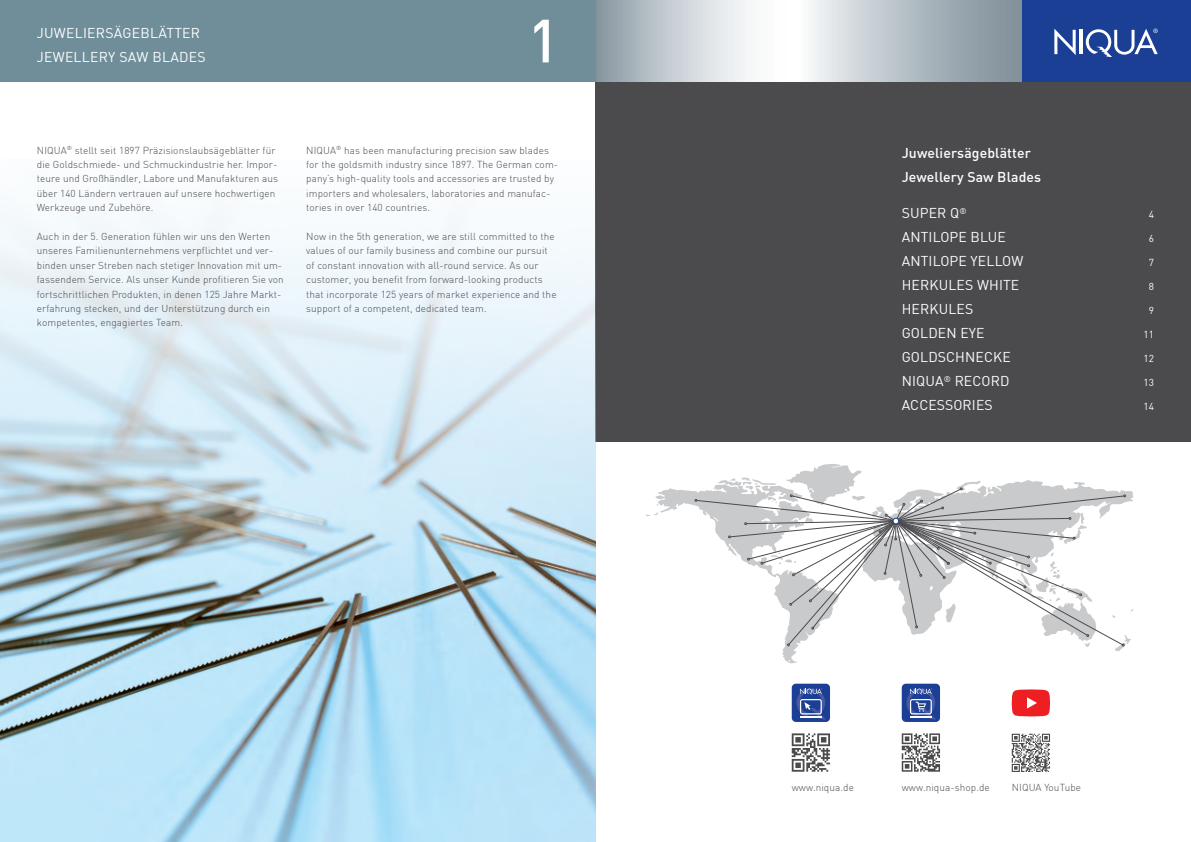
<style>
.page{position:relative;width:1191px;height:842px;background:#fff}
.page>*{position:absolute;margin:0;border:0;box-sizing:border-box;transform-origin:0 0}
.t1{font:500 60px "DIN";color:#fff}
.t2{font:14px/24px "DIN";letter-spacing:.01em;color:#fff}
.t3{font:500 14px/24px "DIN";letter-spacing:.01em;color:#fff}
.t4{font:300 10px/14.4px "DIN";letter-spacing:.01em;color:#4b4a4d}
.t5{font:10px "DIN";letter-spacing:.01em;color:#fff}
</style>
<div class="page">
<div style="left:595px;top:0;width:596px;height:441px;background:#4b4a4d"></div>
<div style="left:0;top:0;width:1021px;height:82px;background:#6f8e99"></div>
<div style="left:1021px;top:0;width:170px;height:82px;background:#1b3f94"></div>
<svg style="left:1054px;top:29px;width:21px;height:26px"></svg>
<hr style="left:1080px;top:30px;width:3px;height:24px;background:#fff">
<svg style="left:1085px;top:29px;width:72px;height:28px"></svg>
<img style="left:0;top:210px;width:595px;height:632px">
<svg style="left:645px;top:464px;width:489px;height:199px"></svg>
<div style="left:892px;top:518px;width:7px;height:6px;border:1px solid #1b3f94;border-radius:50%"></div>
<svg style="left:596px;top:0;width:425px;height:82px;background:#c3cbd0"></svg>
<svg style="left:791px;top:733px;width:39px;height:39px"></svg>
<svg style="left:901px;top:733px;width:39px;height:39px"></svg>
<svg style="left:1011px;top:734px;width:39px;height:38px"></svg>
<div style="left:791px;top:684px;width:39px;height:38px;background:#1b3f94;border-radius:4px"></div>
<svg style="left:796px;top:688px;width:29px;height:31px"></svg>
<div style="left:901px;top:684px;width:39px;height:38px;background:#1b3f94;border-radius:4px"></div>
<svg style="left:906px;top:688px;width:29px;height:31px"></svg>
<svg style="left:1011px;top:689px;width:39px;height:27px"></svg>
<h2 class="t2" style="left:37px;top:21px;width:170px">JUWELIERSÄGEBLÄTTER<br>JEWELLERY SAW BLADES</h2>
<h1 class="t1" style="left:527px;top:2px;width:33px">1</h1>
<p class="t4" style="left:37px;top:143px;width:243px">NIQUA<sup>®</sup> stellt seit 1897 Präzisionslaubsägeblätter für die Goldschmiede- und Schmuckindustrie her. Impor&shy;teure und Großhändler, Labore und Manufakturen aus über 140 Ländern vertrauen auf unsere hochwertigen Werkzeuge und Zubehöre.</p>
<p class="t4" style="left:37px;top:229px;width:248px">Auch in der 5. Generation fühlen wir uns den Werten unseres Familienunternehmens verpflichtet und ver&shy;binden unser Streben nach stetiger Innovation mit um&shy;fassendem Service. Als unser Kunde profitieren Sie von fortschrittlichen Produkten, in denen 125 Jahre Markt&shy;erfahrung stecken, und der Unterstützung durch ein kompetentes, engagiertes Team.</p>
<p class="t4" style="left:306px;top:143px;width:253px">NIQUA<sup>®</sup> has been manufacturing precision saw blades for the goldsmith industry since 1897. The German com&shy;pany’s high-quality tools and accessories are trusted by importers and wholesalers, laboratories and manufac&shy;tories in over 140 countries.</p>
<p class="t4" style="left:306px;top:229px;width:252px">Now in the 5th generation, we are still committed to the values of our family business and combine our pursuit of constant innovation with all-round service. As our customer, you benefit from forward-looking products that incorporate 125 years of market experience and the support of a competent, dedicated team.</p>
<h2 class="t3" style="left:901px;top:141px;width:141px">Juweliersägeblätter<br>Jewellery Saw Blades</h2>
<h2 class="t2" style="left:901px;top:201px;width:123px">SUPER Q<sup>®<br></sup>ANTILOPE BLUE<br>ANTILOPE YELLOW<br>HERKULES WHITE<br>HERKULES<br>GOLDEN EYE<br>GOLDSCHNECKE<br>NIQUA<sup>®</sup> RECORD<br>ACCESSORIES</h2>
<p class="t5" style="left:1148px;top:209px;width:7px">4</p>
<p class="t5" style="left:1148px;top:233px;width:7px">6</p>
<p class="t5" style="left:1148px;top:257px;width:7px">7</p>
<p class="t5" style="left:1148px;top:281px;width:7px">8</p>
<p class="t5" style="left:1148px;top:305px;width:7px">9</p>
<p class="t5" style="left:1143px;top:329px;width:12px">11</p>
<p class="t5" style="left:1143px;top:353px;width:12px">12</p>
<p class="t5" style="left:1143px;top:377px;width:12px">13</p>
<p class="t5" style="left:1143px;top:401px;width:12px">14</p>
<p class="t4" style="left:791px;top:780px;width:64px">www.niqua.de</p>
<p class="t4" style="left:901px;top:780px;width:90px">www.niqua-shop.de</p>
<p class="t4" style="left:1011px;top:780px;width:71px">NIQUA YouTube</p>
</div>
